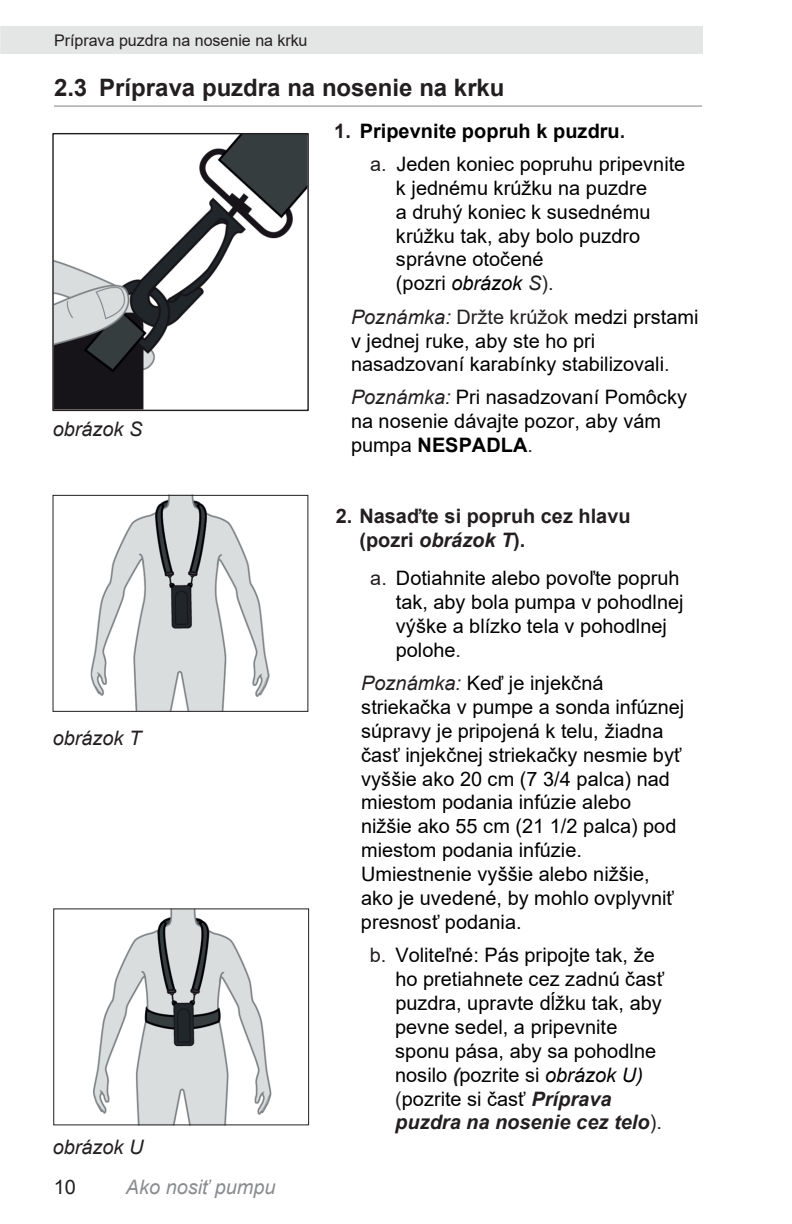
<style>
.page{position:relative;width:792px;height:1224px;background:#fff}
.page>*{position:absolute;margin:0;border:0;box-sizing:border-box;transform-origin:0 0}
.t1{font:700 24px "Arial";color:#231f20}
.t2{font:20px/23.8px "Arial";color:#000}
.t3{font:700 20px/24px "Arial";color:#231f20}
.t4{font:700 20px/23px "Arial";color:#000}
.t5{font:italic 20px "Arial";color:#231f20}
.t6{font:italic 20px "Arial";color:#8a8c8f}
.t7{font:italic 20px "Arial";color:#7f8488}
.t8{font:20px "Arial";color:#231f20}
.t9{font:16px "Arial";letter-spacing:-.005em;color:#231f20}
.s1{font-weight:700;color:#231f20}
.s2{font-weight:700}
.s3{color:#231f20}
.s4{font-style:italic}
.s5{font-style:italic;color:#231f20}
.s6{font-weight:700;font-style:italic;color:#231f20}
</style>
<div class="page">
<img style="left:91px;top:497px;width:178px;height:213px">
<div style="left:53px;top:495px;width:255px;height:217px;border:1px solid #231f20"></div>
<img style="left:93px;top:910px;width:178px;height:213px">
<div style="left:53px;top:908px;width:256px;height:217px;border:1px solid #231f20"></div>
<hr style="left:54px;top:106px;width:648px;height:1px;background:#7f8488">
<img style="left:54px;top:135px;width:253px;height:274px">
<div style="left:52px;top:133px;width:257px;height:278px;border:1px solid #231f20"></div>
<p class="t9" style="left:54px;top:29px;width:255px">Príprava puzdra na nosenie na krku</p>
<p class="t1" style="left:54px;top:71px;width:452px">2.3 Príprava puzdra na nosenie na krku</p>
<p class="t2" style="left:370px;top:114px;width:317px;line-height:33.2px;text-indent:-36px"><span class="s1">1.</span> <span class="s2">Pripevnite popruh k puzdru</span><span class="s1">.<br></span><span class="s3">a.</span> Jeden koniec popruhu pripevnite</p>
<p class="t2" style="left:396px;top:176px;width:256px">k jednému krúžku na puzdre a druhý koniec k susednému krúžku tak, aby bolo puzdro správne otočené<br>(pozri <span class="s4">obrázok</span> <span class="s5">S</span><span class="s3">).</span></p>
<p class="t2" style="left:351px;top:305px;width:349px"><span class="s5">Poznámka:</span> <span class="s3">Držte krúžok</span> medzi prstami v jednej ruke, aby ste ho pri nasadzovaní karabínky stabilizovali<span class="s3">.</span></p>
<p class="t2" style="left:351px;top:385px;width:338px"><span class="s5">Poznámka:</span> Pri nasadzovaní Pomôcky na nosenie dávajte pozor, aby vám pumpa <span class="s2">NESPADLA</span><span class="s3">.</span></p>
<p class="t5" style="left:53px;top:416px;width:91px">obrázok S</p>
<p class="t5" style="left:53px;top:725px;width:90px">obrázok T</p>
<p class="t5" style="left:53px;top:1134px;width:92px">obrázok U</p>
<p class="t8" style="left:45px;top:1176px;width:23px">10</p>
<p class="t7" style="left:95px;top:1177px;width:152px">Ako nosiť pumpu</p>
<p class="t8" style="left:54px;top:1174px;width:24px">10</p>
<p class="t6" style="left:126px;top:1174px;width:151px">Ako nosiť pumpu</p>
<p class="t3" style="left:359px;top:505px;width:273px;text-indent:-24px">2. Nasaďte si popruh cez hlavu (pozri <span class="s4">obrázok T</span>).</p>
<p class="t4" style="left:360px;top:511px;width:274px">Nasaďte si popruh cez hlavu (pozri <span class="s4">obrázok</span> <span class="s5">T</span><span class="s3">).</span></p>
<p class="t2" style="left:396px;top:566px;width:289px;text-indent:-26px"><span class="s3">a.</span> Dotiahnite alebo povoľte popruh tak, aby bola pumpa v pohodlnej výške a blízko tela v pohodlnej polohe<span class="s3">.</span></p>
<p class="t2" style="left:361px;top:671px;width:325px"><span class="s5">Poznámka:</span> Keď je injekčná striekačka v pumpe a sonda infúznej súpravy je pripojená k telu, žiadna časť injekčnej striekačky nesmie byť vyššie ako 20 cm (7 3/4 palca) nad miestom podania infúzie alebo nižšie ako 55 cm (21 1/2 palca) pod miestom podania infúzie.<br>Umiestnenie vyššie alebo nižšie, ako je uvedené, by mohlo ovplyvniť presnosť podania.</p>
<p class="t2" style="left:395px;top:943px;width:270px;text-indent:-25px"><span class="s3">b.</span> Voliteľné: Pás pripojte tak, že ho pretiahnete cez zadnú časť puzdra, upravte dĺžku tak, aby pevne sedel, a pripevnite sponu pása, aby sa pohodlne nosilo <span class="s6">(</span>pozrite si <span class="s4">obrázok U) </span><span class="s3">(</span>pozrite si časť <span class="s6">Príprava puzdra na nosenie cez telo</span><span class="s3">).</span></p>
</div>
